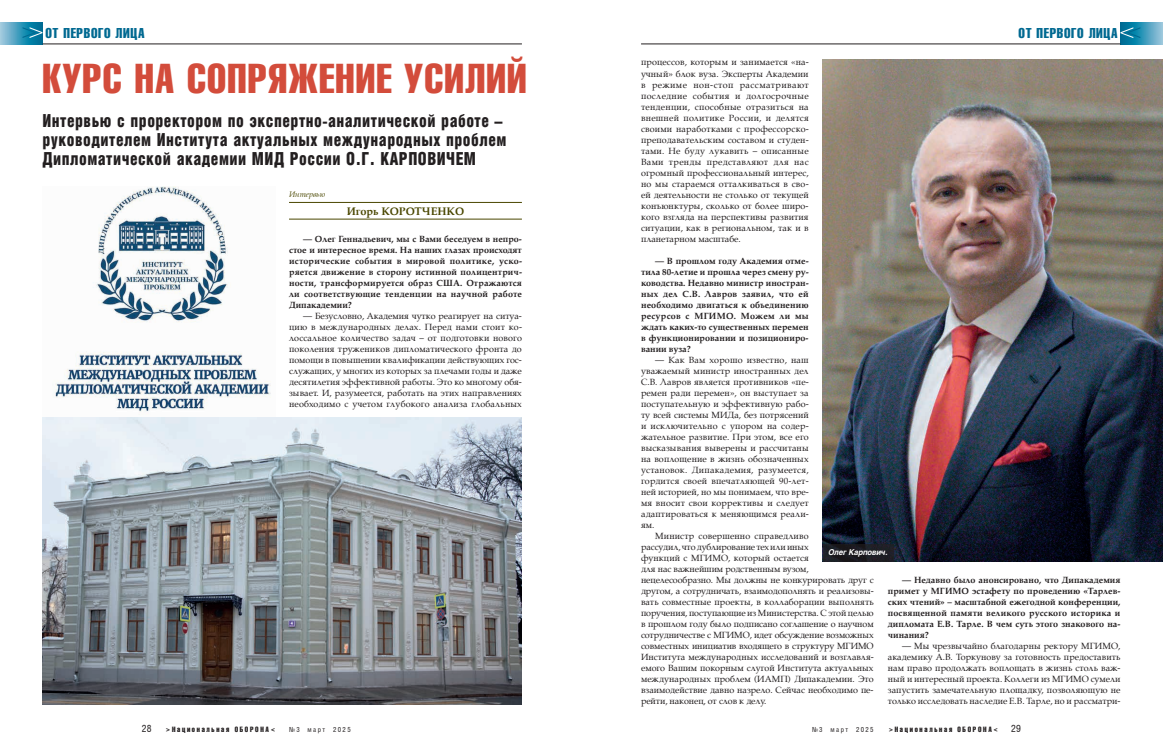
<style>
.page{position:relative;width:1163px;height:752px;background:#fff}
.page>*{position:absolute;margin:0;border:0;box-sizing:border-box;transform-origin:0 0}
.t1{font:41px "Helios Compressed C";letter-spacing:.03em;color:#d34c3b}
.t2{font:18px/19px "Helios Cond Black C";letter-spacing:.03em;color:#231f20;scale:.9 1}
.t3{font:14px "Helios Compressed C";letter-spacing:.05em;color:#006991}
.t4{font:700 11px "AG Palatial";color:#4a4700}
.t5{font:10px "Helios Cond";color:#231f20}
.t6{font:9px/11px "AG Palatial";letter-spacing:-.01em;color:#231f20;text-align:justify}
.t7{font:700 9px/11px "AG Palatial";letter-spacing:.005em;color:#231f20;text-align:justify}
.t8{font:italic 700 8px "Helios";letter-spacing:-.01em;color:#fff;scale:.95 1}
.t9{font:italic 8px "AG Palatial";color:#4a4700}
.t10{font:7.5px "Helios Compressed C";letter-spacing:.23em;color:#231f20}
.t11{font:7px "Helios Cond";letter-spacing:.2em;color:#231f20}
</style>
<div class="page">
<svg style="left:0;top:22px;width:43px;height:22px"></svg>
<svg style="left:23px;top:27px;width:19px;height:11px"></svg>
<svg style="left:1120px;top:22px;width:42px;height:22px"></svg>
<svg style="left:1120px;top:27px;width:20px;height:11px"></svg>
<hr style="left:641px;top:44px;width:479px;height:1px;background:#231f20">
<hr style="left:43px;top:44px;width:479px;height:1px;background:#231f20">
<hr style="left:289px;top:202px;width:233px;height:1px;background:#4a4700">
<hr style="left:289px;top:219px;width:233px;height:1px;background:#4a4700">
<img style="left:54px;top:186px;width:217px;height:226px">
<img style="left:42px;top:417px;width:480px;height:287px">
<img style="left:822px;top:59px;width:340px;height:501px">
<div style="left:822px;top:543px;width:71px;height:17px;background:#1c1d23"></div>
<h3 class="t3" style="left:45px;top:25px;width:101px">ОТ ПЕРВОГО ЛИЦА</h3>
<h3 class="t3" style="left:1018px;top:25px;width:101px">ОТ ПЕРВОГО ЛИЦА</h3>
<h1 class="t1" style="left:43px;top:54px;width:485px">КУРС НА СОПРЯЖЕНИЕ УСИЛИЙ</h1>
<h2 class="t2" style="left:43px;top:110px;width:517px">Интервью с проректором по экспертно-аналитической работе – руководителем Института актуальных международных проблем<br>Дипломатической академии МИД России О.Г. КАРПОВИЧЕМ</h2>
<p class="t9" style="left:289px;top:190px;width:38px">Интервью</p>
<p class="t4" style="left:347px;top:205px;width:119px">Игорь КОРОТЧЕНКО</p>
<p class="t7" style="left:289px;top:233px;width:234px;text-indent:14px">— Олег Геннадьевич, мы с Вами беседуем в непро&shy;стое и интересное время. На наших глазах происходят исторические события в мировой политике, уско&shy;ряется движение в сторону истинной полицентрич&shy;ности, трансформируется образ США. Отражаются ли соответствующие тенденции на научной работе Дипакадемии?</p>
<p class="t6" style="left:289px;top:310px;width:234px;text-indent:14px">— Безусловно, Академия чутко реагирует на ситуа&shy;цию в международных делах. Перед нами стоит ко&shy;лоссальное количество задач – от подготовки нового поколения тружеников дипломатического фронта до помощи в повышении квалификации действующих гос&shy;служащих, у многих из которых за плечами годы и даже десятилетия эффективной работы. Это ко многому обя&shy;зывает. И, разумеется, работать на этих направлениях необходимо с учетом глубокого анализа глобальных</p>
<p class="t6" style="left:641px;top:57px;width:169px">процессов, которым и занимается «на&shy;учный» блок вуза. Эксперты Академии в режиме нон-стоп рассматривают последние события и долгосрочные тенденции, способные отразиться на внешней политике России, и делятся своими наработками с профессорско&shy;преподавательским составом и студен&shy;тами. Не буду лукавить – описанные Вами тренды представляют для нас огромный профессиональный интерес, но мы стараемся отталкиваться в сво&shy;ей деятельности не столько от текущей конъюнктуры, сколько от более широ&shy;кого взгляда на перспективы развития ситуации, как в региональном, так и в планетарном масштабе.</p>
<p class="t7" style="left:641px;top:255px;width:169px;text-indent:14px">— В прошлом году Академия отме&shy;тила 80-летие и прошла через смену ру&shy;ководства. Недавно министр иностран&shy;ных дел С.В. Лавров заявил, что ей необходимо двигаться к объединению ресурсов с МГИМО. Можем ли мы ждать каких-то существенных перемен в функционировании и позициониро&shy;вании вуза?</p>
<p class="t6" style="left:641px;top:354px;width:169px;text-indent:14px">— Как Вам хорошо известно, наш уважаемый министр иностранных дел С.В. Лавров является противников «пе&shy;ремен ради перемен», он выступает за поступательную и эффективную рабо&shy;ту всей системы МИДа, без потрясений и исключительно с упором на содер&shy;жательное развитие. При этом, все его высказывания выверены и рассчитаны на воплощение в жизнь обозначенных установок. Дипакадемия, разумеется, гордится своей впечатляющей 90-лет&shy;ней историей, но мы понимаем, что вре&shy;мя вносит свои коррективы и следует адаптироваться к меняющимся реали&shy;ям.</p>
<p class="t6" style="left:641px;top:530px;width:234px;text-align:left;text-indent:14px">Министр совершенно справедливо<br>рассудил, что дублирование тех или иных<br>функций с МГИМО, который остается<br>для нас важнейшим родственным вузом, нецелесообразно. Мы должны не конкурировать друг с другом, а сотрудничать, взаимодополнять и реализовы&shy;вать совместные проекты, в коллаборации выполнять поручения, поступающие из Министерства. С этой целью в прошлом году было подписано соглашение о научном сотрудничестве с МГИМО, идет обсуждение возможных совместных инициатив входящего в структуру МГИМО Института международных исследований и возглавля&shy;емого Вашим покорным слугой Института актуальных международных проблем (ИАМП) Дипакадемии. Это взаимодействие давно назрело. Сейчас необходимо пе&shy;рейти, наконец, от слов к делу.</p>
<p class="t8" style="left:828px;top:547px;width:64px">Олег Карпович.</p>
<p class="t7" style="left:887px;top:574px;width:234px;text-indent:14px">— Недавно было анонсировано, что Дипакадемия примет у МГИМО эстафету по проведению «Тарлев&shy;ских чтений» – масштабной ежегодной конференции, посвященной памяти великого русского историка и дипломата Е.В. Тарле. В чем суть этого знакового на&shy;чинания?</p>
<p class="t6" style="left:887px;top:640px;width:234px;text-indent:14px">— Мы чрезвычайно благодарны ректору МГИМО, академику А.В. Торкунову за готовность предоставить нам право продолжать воплощать в жизнь столь важ&shy;ный и интересный проекта. Коллеги из МГИМО сумели запустить замечательную площадку, позволяющую не только исследовать наследие Е.В. Тарле, но и рассматри-</p>
<p class="t5" style="left:142px;top:722px;width:11px">28</p>
<p class="t10" style="left:166px;top:724px;width:111px">&gt;Национальная ОБОРОНА&lt;</p>
<p class="t11" style="left:289px;top:725px;width:63px">№3 март 2025</p>
<p class="t11" style="left:811px;top:725px;width:63px">№3 март 2025</p>
<p class="t10" style="left:888px;top:724px;width:111px">&gt;Национальная ОБОРОНА&lt;</p>
<p class="t5" style="left:1011px;top:722px;width:11px">29</p>
</div>
